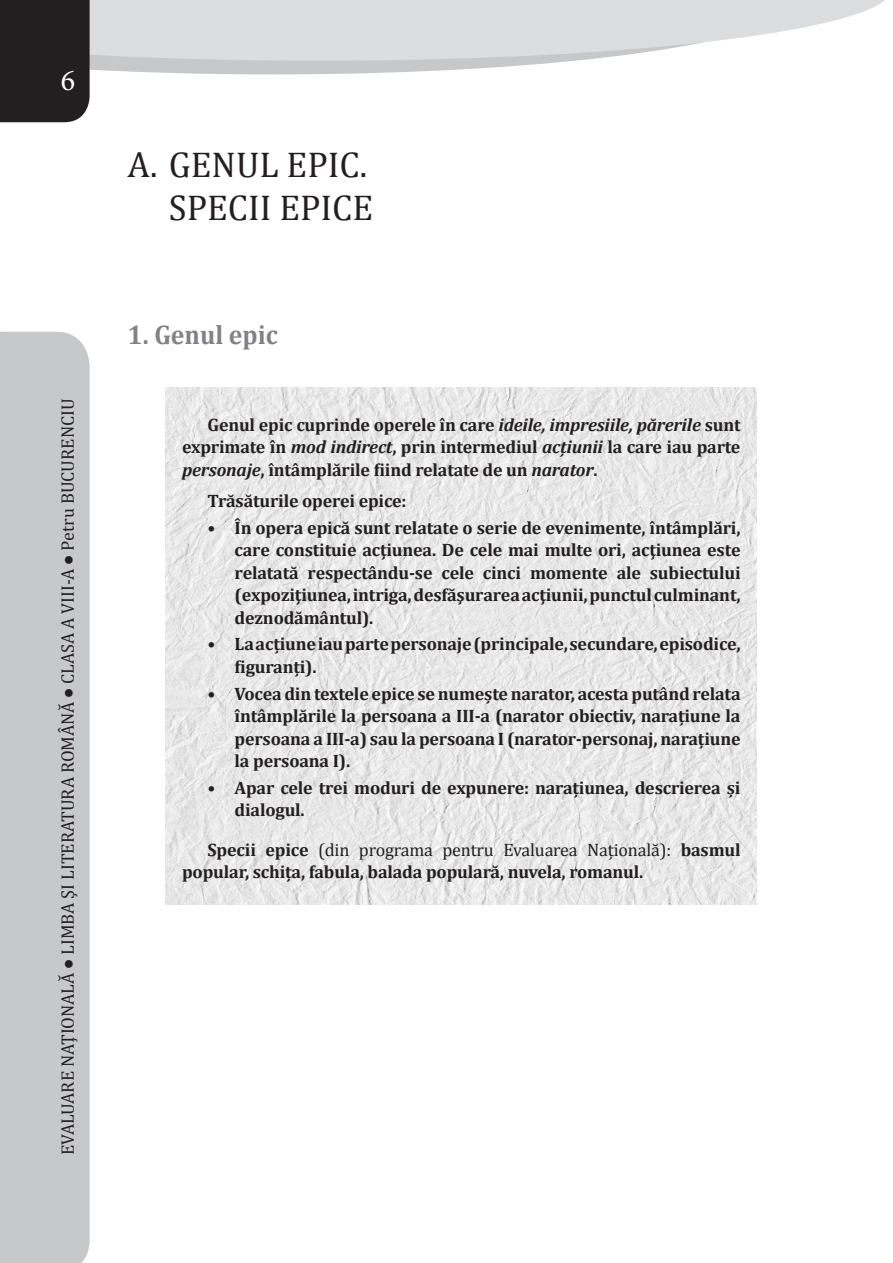
<style>
.page{position:relative;width:893px;height:1263px;background:#fff}
.page>*{position:absolute;margin:0;border:0;box-sizing:border-box;transform-origin:0 0}
.titlu_capitol{font:36px "Cambria";color:#231f20}
.t1{font:30px "Minion Pro";color:#fff}
.subtitlu{font:700 27px "Cambria";color:#808285;scale:.95 1}
.t2{font:700 18px/22.5px "Cambria";letter-spacing:-.01em;color:#231f20;text-align:justify}
.t3{font:18px "Cambria";color:#231f20}
.s1{font-style:italic}
.s2{font-weight:400}
</style>
<div class="page">
<svg style="left:90px;top:61px;width:480px;height:13px;fill:#c7c8ca"></svg>
<svg style="left:90px;top:0;width:795px;height:61px;background:#e0e1e2"></svg>
<div style="left:0;top:332px;width:90px;height:931px;background:#c7c8ca"></div>
<div style="left:0;top:0;width:90px;height:122px;background:#231f20"></div>
<img style="left:166px;top:387px;width:591px;height:517px">
<p class="t1" style="left:61px;top:60px;width:16px">6</p>
<p class="t3" style="left:57px;top:1155px;width:758px;rotate:-90deg">EVALUARE NAŢIONALĂ ● LIMBA ŞI LITERATURA ROMÂNĂ ● CLASA A VIII-A ● Petru BUCURENCIU</p>
<p class="titlu_capitol" style="left:128px;top:143px;width:241px">A. GENUL EPIC.</p>
<p class="titlu_capitol" style="left:169px;top:187px;width:206px">SPECII EPICE</p>
<p class="subtitlu" style="left:128px;top:316px;width:160px">1. Genul epic</p>
<p class="t2" style="left:182px;top:413px;width:560px;text-indent:26px">Genul epic cuprinde operele în care <span class="s1">ideile, impresiile, părerile</span> sunt exprimate în <span class="s1">mod indirect</span>, prin intermediul <span class="s1">acţiunii</span> la care iau parte <span class="s1">personaje</span>, întâmplările fiind relatate de un <span class="s1">narator</span>.</p>
<p class="t2" style="left:208px;top:489px;width:201px">Trăsăturile operei epice:</p>
<p class="t2" style="left:235px;top:515px;width:508px;text-indent:-27px">• În opera epică sunt relatate o serie de evenimente, întâmplări, care constituie acţiunea. De cele mai multe ori, acţiunea este relatată respectându-se cele cinci momente ale subiectului (expoziţiunea, intriga, desfăşurarea acţiunii, punctul culminant, deznodământul).</p>
<p class="t2" style="left:235px;top:632px;width:507px;text-indent:-27px">• La acţiune iau parte personaje (principale, secundare, episodice, figuranţi).</p>
<p class="t2" style="left:235px;top:681px;width:508px;text-indent:-27px">• Vocea din textele epice se numeşte narator, acesta putând relata întâmplările la persoana a III-a (narator obiectiv, naraţiune la persoana a III-a) sau la persoana I (narator-personaj, naraţiune la persoana I).</p>
<p class="t2" style="left:235px;top:776px;width:507px;text-indent:-27px">• Apar cele trei moduri de expunere: naraţiunea, descrierea şi dialogul.</p>
<p class="t2" style="left:182px;top:838px;width:560px;text-indent:26px">Specii epice <span class="s2">(din programa pentru Evaluarea Naţională):</span> basmul popular, schiţa, fabula, balada populară, nuvela, romanul.</p>
</div>
